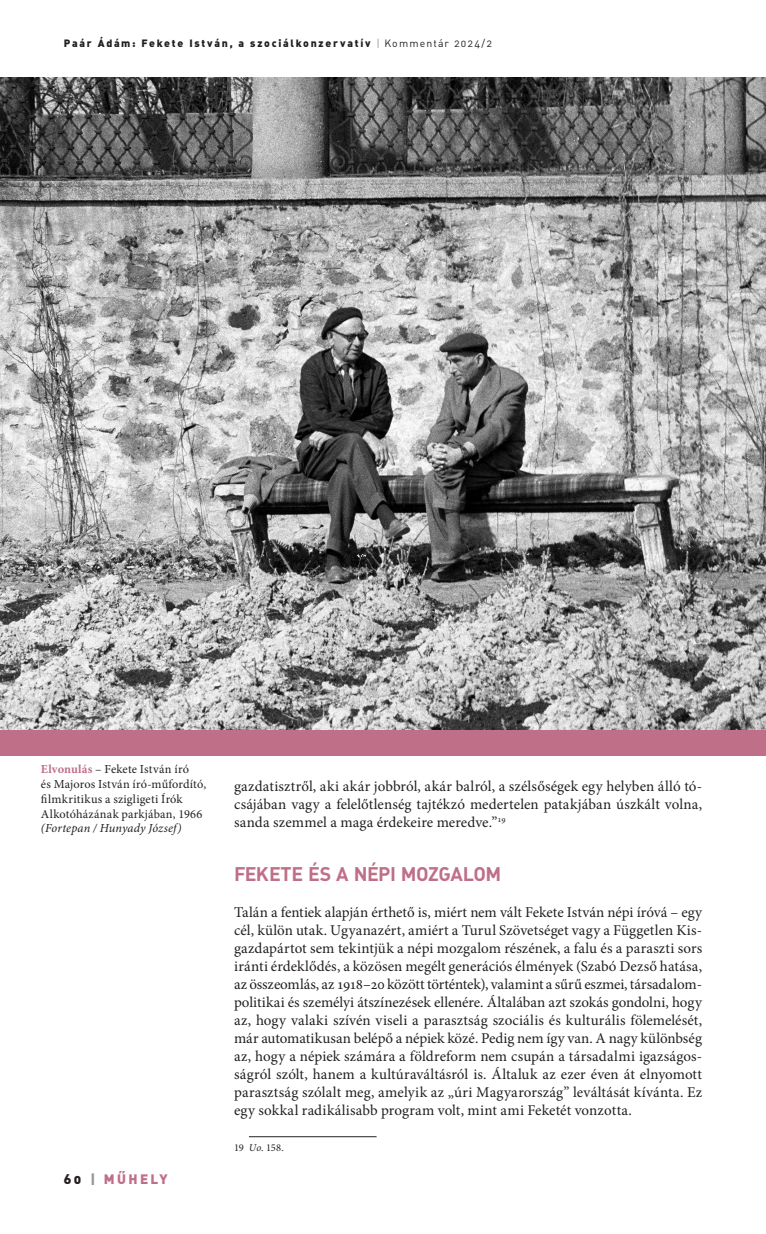
<style>
.page{position:relative;width:766px;height:1234px;background:#fff}
.page>*{position:absolute;margin:0;border:0;box-sizing:border-box;transform-origin:0 0}
._05_-_belcím{font:700 19.5px "DIN Alt PFL";letter-spacing:.02em;color:#bf6f88}
._8_-_kenyér_1_---_10_pt{font:15px/18px "Minion Pro";letter-spacing:.005em;color:#231f20;text-align:justify}
._9_-_kenyér_2_---_10_pt{font:15px/18px "Minion Pro";letter-spacing:.005em;color:#231f20;text-align:justify}
.t1{font:13.5px "DIN Alt Blk PFL";letter-spacing:.2em;color:#bf6f88}
._1000_-_képaláírás{font:12.3px/14.7px "Minion Pro";letter-spacing:.015em;color:#231f20}
._1000_-_képaláírás-2{font:italic 12.3px "Minion Pro";letter-spacing:.01em;color:#231f20}
.t2{font:10.5px "DIN Alt Blk PFL";letter-spacing:.175em;color:#231f20}
._20_-_lábjegyzet{font:10.5px "Minion Pro";color:#231f20}
.s1{font-family:"DIN Alt PFL";color:#939598}
.s2{font-family:"DIN Alt PFL"}
.s3{font-weight:700;color:#bf6f88}
.s4{color:#231f20}
.s5{color:#939598}
.s6{font-style:italic}
</style>
<div class="page">
<hr style="left:249px;top:1135px;width:127px;height:1px;background:#231f20">
<img style="left:0;top:77px;width:765px;height:653px">
<div style="left:0;top:730px;width:765px;height:25px;background:#bf6f88"></div>
<p class="t2" style="left:64px;top:36px;width:429px">Paár Ádám: Fekete István, a szociálkonzervatív <span class="s1">|</span> <span class="s2">Kommentár 2024/2</span></p>
<p class="_1000_-_képaláírás" style="left:41px;top:762px;width:167px"><span class="s3">Elvonulás</span> – Fekete István író<br>és Majoros István író-műfordító, filmkritikus a szigligeti Írók<br>Alkotóházának parkjában, 1966</p>
<p class="_1000_-_képaláírás-2" style="left:41px;top:819px;width:142px">(Fortepan / Hunyady József)</p>
<p class="t1" style="left:64px;top:1169px;width:105px"><span class="s4">60</span> <span class="s5">|</span> MŰHELY</p>
<p class="_9_-_kenyér_2_---_10_pt" style="left:234px;top:777px;width:469px">gazdatisztről, aki akár jobbról, akár balról, a szélsőségek egy helyben álló tó&shy;csájában vagy a felelőtlenség tajtékzó medertelen patakjában úszkált volna, sanda szemmel a maga érdekeire meredve.”<sup>19</sup></p>
<p class="_05_-_belcím" style="left:234px;top:861px;width:268px">FEKETE ÉS A NÉPI MOZGALOM</p>
<p class="_8_-_kenyér_1_---_10_pt" style="left:234px;top:903px;width:470px">Talán a fentiek alapján érthető is, miért nem vált Fekete István népi íróvá – egy cél, külön utak. Ugyanazért, amiért a Turul Szövetséget vagy a Független Kis&shy;gazdapártot sem tekintjük a népi mozgalom részének, a falu és a paraszti sors iránti érdeklődés, a közösen megélt generációs élmények (Szabó Dezső hatása, az összeomlás, az 1918–20 között történtek), valamint a sűrű eszmei, társadalom&shy;politikai és személyi átszínezések ellenére. Általában azt szokás gondolni, hogy az, hogy valaki szívén viseli a parasztság szociális és kulturális fölemelését, már automatikusan belépő a népiek közé. Pedig nem így van. A nagy különbség az, hogy a népiek számára a földreform nem csupán a társadalmi igazságos&shy;ságról szólt, hanem a kultúraváltásról is. Általuk az ezer éven át elnyomott parasztság szólalt meg, amelyik az „úri Magyarország” leváltását kívánta. Ez egy sokkal radikálisabb program volt, mint ami Feketét vonzotta.</p>
<p class="_20_-_lábjegyzet" style="left:234px;top:1140px;width:51px">19 <span class="s6">Uo</span>. 158.</p>
</div>
